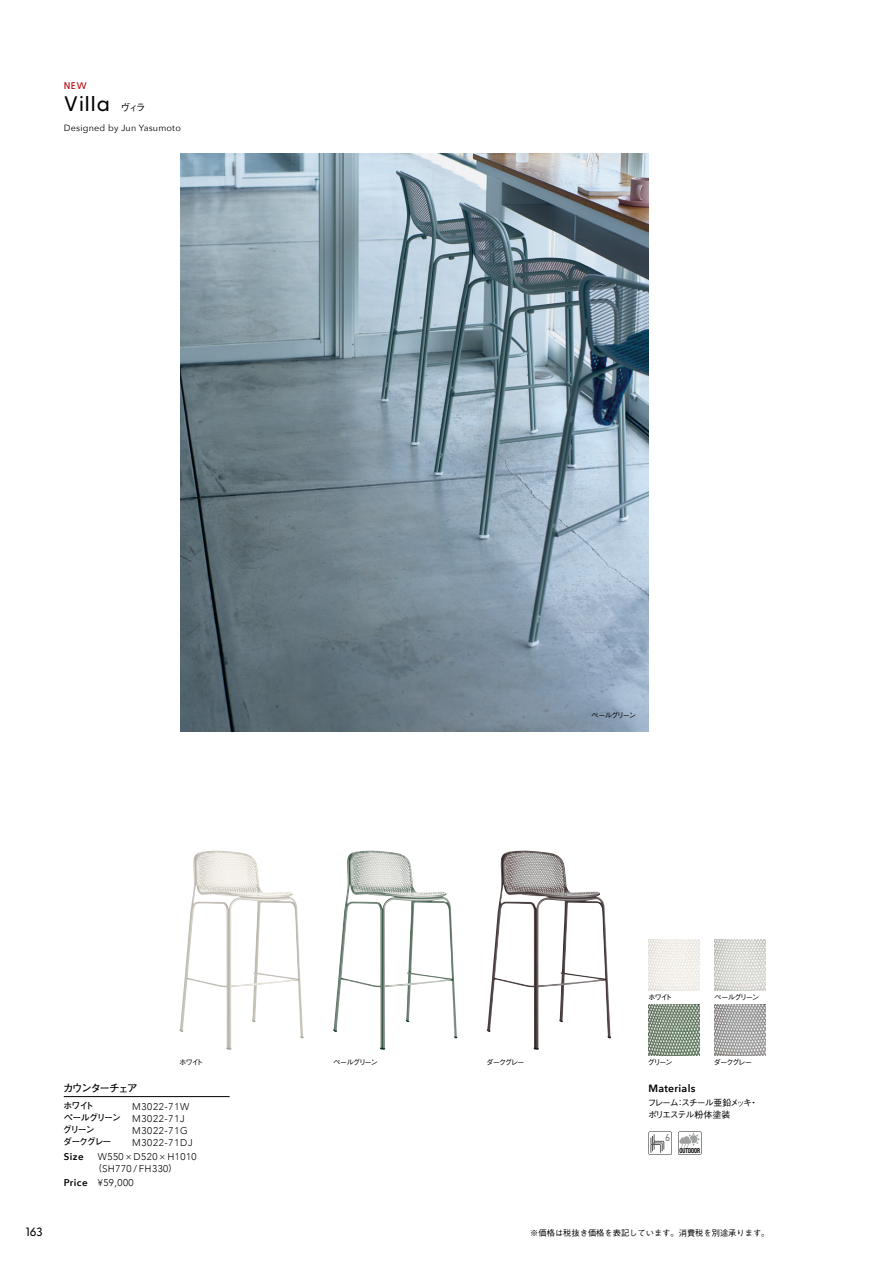
<style>
.page{position:relative;width:893px;height:1263px;background:#fff}
.page>*{position:absolute;margin:0;border:0;box-sizing:border-box;transform-origin:0 0}
.t1{font:500 21px "Greycliff CF";letter-spacing:.05em;color:#000}
.t2{font:500 12px "Greycliff CF";color:#000}
.t3{font:600 10.5px "Avenir Next";letter-spacing:.025em;color:#000}
.t4{font:700 10.5px "Futo Go B101 Pro";letter-spacing:-.13em;color:#000}
.t5{font:9.9px "DIN Pro";color:#595757}
.t6{font:300 9.75px/12px "Avenir";letter-spacing:.075em;color:#000}
.t7{font:300 9.75px/12px "Avenir";letter-spacing:.05em;color:#000}
.t8{font:600 9.75px "Avenir Next";color:#000}
.t9{font:600 9.75px "Greycliff CF";color:#b81d23}
.t10{font:500 9px/12.8px "Gothic BBB Pro";letter-spacing:-.13em;color:#000}
.t11{font:9px "Avenir Next";letter-spacing:.025em;color:#000}
.t12{font:700 9px "Futo Go B101 Pro";letter-spacing:-.125em;color:#000}
.t13{font:500 8.25px "Gothic BBB Pro";color:#000}
.t14{font:500 7.5px "Gothic BBB Pro";letter-spacing:-.195em;color:#000}
.t15{font:500 7.5px "Gothic BBB Pro";letter-spacing:-.175em;color:#000}
.t16{font:700 condensed 6.9px "Helvetica Neue";color:#000;scale:.8 1}
.s1{font-family:"Gothic BBB Pro";font-size:9.75px}
.s2{font-family:"Futo Go B101 Pro";font-weight:700;font-size:9px}
.s3{font-family:"Avenir Next";font-weight:600}
</style>
<div class="page">
<img style="left:179px;top:851px;width:125px;height:199px">
<img style="left:333px;top:851px;width:124px;height:199px">
<img style="left:487px;top:851px;width:124px;height:199px">
<hr style="left:64px;top:1096px;width:166px;height:1px;background:#000">
<svg style="left:648px;top:1131px;width:24px;height:24px"></svg>
<svg style="left:678px;top:1131px;width:23px;height:24px"></svg>
<img style="left:181px;top:153px;width:467px;height:578px">
<img style="left:714px;top:1005px;width:51px;height:51px">
<img style="left:714px;top:939px;width:51px;height:51px">
<img style="left:648px;top:1005px;width:51px;height:51px">
<img style="left:648px;top:939px;width:51px;height:51px">
<p class="t9" style="left:64px;top:78px;width:25px">NEW</p>
<h1 class="t1" style="left:64px;top:88px;width:83px">Villa <span class="s1">ヴィラ</span></h1>
<p class="t11" style="left:64px;top:120px;width:119px">Designed by Jun Yasumoto</p>
<p class="t15" style="left:591px;top:709px;width:46px">ペールグリーン</p>
<p class="t14" style="left:179px;top:1056px;width:26px">ホワイト</p>
<p class="t15" style="left:333px;top:1056px;width:46px">ペールグリーン</p>
<p class="t14" style="left:486px;top:1056px;width:40px">ダークグレー</p>
<p class="t4" style="left:63px;top:1079px;width:76px">カウンターチェア</p>
<p class="t12" style="left:63px;top:1099px;width:32px">ホワイト</p>
<p class="t6" style="left:64px;top:1100px;width:127px;text-indent:68px">M3022-71W<span class="s2">ペールグリーン</span> M3022-71J</p>
<p class="t12" style="left:63px;top:1123px;width:33px">グリーン</p>
<p class="t6" style="left:132px;top:1124px;width:57px">M3022-71G</p>
<p class="t12" style="left:63px;top:1135px;width:50px">ダークグレー</p>
<p class="t6" style="left:132px;top:1136px;width:62px">M3022-71DJ</p>
<p class="t8" style="left:64px;top:1148px;width:21px">Size</p>
<p class="t7" style="left:98px;top:1150px;width:100px">W550 ×D520×H1010 (SH770/FH330)</p>
<p class="t6" style="left:64px;top:1176px;width:71px"><span class="s3">Price</span> ¥59,000</p>
<p class="t14" style="left:648px;top:991px;width:26px">ホワイト</p>
<p class="t14" style="left:648px;top:1056px;width:27px">グリーン</p>
<p class="t15" style="left:714px;top:991px;width:46px">ペールグリーン</p>
<p class="t14" style="left:714px;top:1056px;width:40px">ダークグレー</p>
<p class="t3" style="left:648px;top:1079px;width:48px">Materials</p>
<p class="t10" style="left:647px;top:1095px;width:112px">フレーム：スチール亜鉛メッキ・ポリエステル粉体塗装</p>
<p class="t5" style="left:665px;top:1129px;width:7px">6</p>
<p class="t16" style="left:679px;top:1145px;width:28px">OUTDOOR</p>
<p class="t2" style="left:26px;top:1222px;width:18px">163</p>
<p class="t13" style="left:530px;top:1226px;width:241px">※価格は税抜き価格を表記しています。消費税を別途承ります。</p>
</div>
